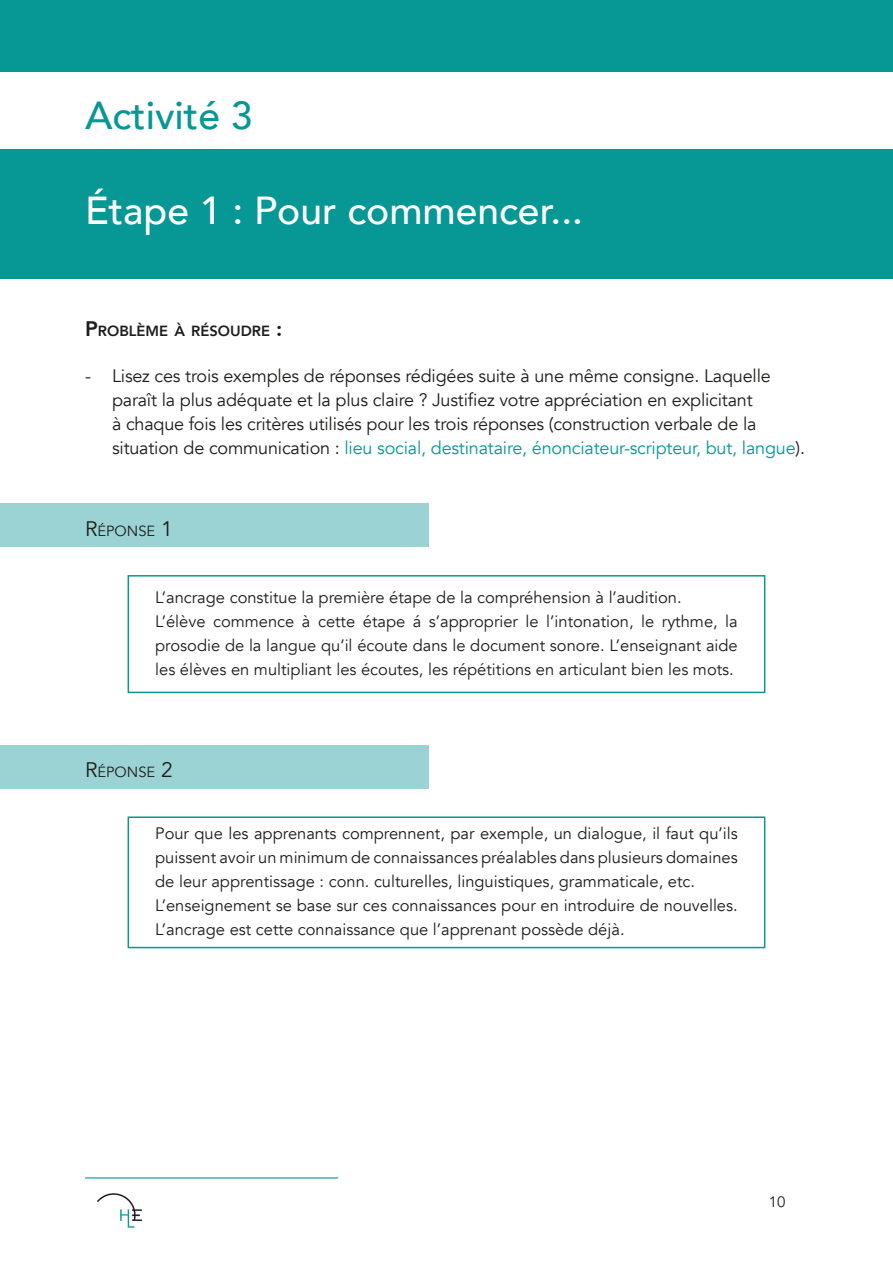
<style>
.page{position:relative;width:893px;height:1263px;background:#fff}
.page>*{position:absolute;margin:0;border:0;box-sizing:border-box;transform-origin:0 0}
.t1{font:500 39px "Avenir";color:#fff}
.t2{font:500 39px "Avenir";color:#079795}
.t3{font:18px/24px "Avenir";letter-spacing:-.01em;color:#1d1d1b}
.t4{font:16.5px/24px "Avenir";color:#1d1d1b;text-align:justify}
.t5{font:15px "Avenir";color:#1d1d1b}
.t6{font:800 14.7px "Avenir";color:#1d1d1b}
.t7{font:14.7px "Avenir";color:#1d1d1b}
.s1{font-size:21px}
.s2{color:#079795}
</style>
<div class="page">
<img style="left:97px;top:1193px;width:46px;height:35px">
<hr style="left:85px;top:1177px;width:253px;height:1px;background:#079795">
<div style="left:0;top:0;width:893px;height:279px;background:#079795"></div>
<div style="left:0;top:72px;width:893px;height:77px;background:#fff"></div>
<div style="left:0;top:504px;width:429px;height:43px;background:#9bd3d4"></div>
<div style="left:128px;top:575px;width:637px;height:118px;background:#fff;border:2px solid #079795"></div>
<div style="left:0;top:745px;width:429px;height:43px;background:#9bd3d4"></div>
<div style="left:128px;top:816px;width:637px;height:132px;background:#fff;border:2px solid #079795"></div>
<p class="t2" style="left:85px;top:82px;width:169px">Activité 3</p>
<p class="t1" style="left:85px;top:176px;width:499px">Étape 1 : Pour commencer...</p>
<p class="t6" style="left:85px;top:319px;width:199px"><span class="s1">P</span>ROBLÈME À RÉSOUDRE <span class="s1">:</span></p>
<p class="t3" style="left:112px;top:364px;width:694px;text-indent:-27px">- Lisez ces trois exemples de réponses rédigées suite à une même consigne. Laquelle paraît la plus adéquate et la plus claire ? Justifiez votre appréciation en explicitant<br>à chaque fois les critères utilisés pour les trois réponses (construction verbale de la situation de communication : <span class="s2">lieu social, destinataire, énonciateur-scripteur, but, langue</span>).</p>
<p class="t7" style="left:85px;top:522px;width:89px"><span class="s1">R</span>ÉPONSE <span class="s1">1</span></p>
<p class="t4" style="left:155px;top:586px;width:528px">L’ancrage constitue la première étape de la compréhension à l’audition.</p>
<p class="t4" style="left:155px;top:610px;width:584px">L’élève commence à cette étape á s’approprier le l’intonation, le rythme, la prosodie de la langue qu’il écoute dans le document sonore. L’enseignant aide les élèves en multipliant les écoutes, les répétitions en articulant bien les mots.</p>
<p class="t7" style="left:85px;top:763px;width:89px"><span class="s1">R</span>ÉPONSE <span class="s1">2</span></p>
<p class="t4" style="left:155px;top:822px;width:584px">Pour que les apprenants comprennent, par exemple, un dialogue, il faut qu’ils puissent avoir un minimum de connaissances préalables dans plusieurs domaines de leur apprentissage : conn. culturelles, linguistiques, grammaticale, etc.</p>
<p class="t4" style="left:155px;top:894px;width:584px">L’enseignement se base sur ces connaissances pour en introduire de nouvelles.<br>L’ancrage est cette connaissance que l’apprenant possède déjà.</p>
<p class="t5" style="left:769px;top:1192px;width:18px">10</p>
</div>
